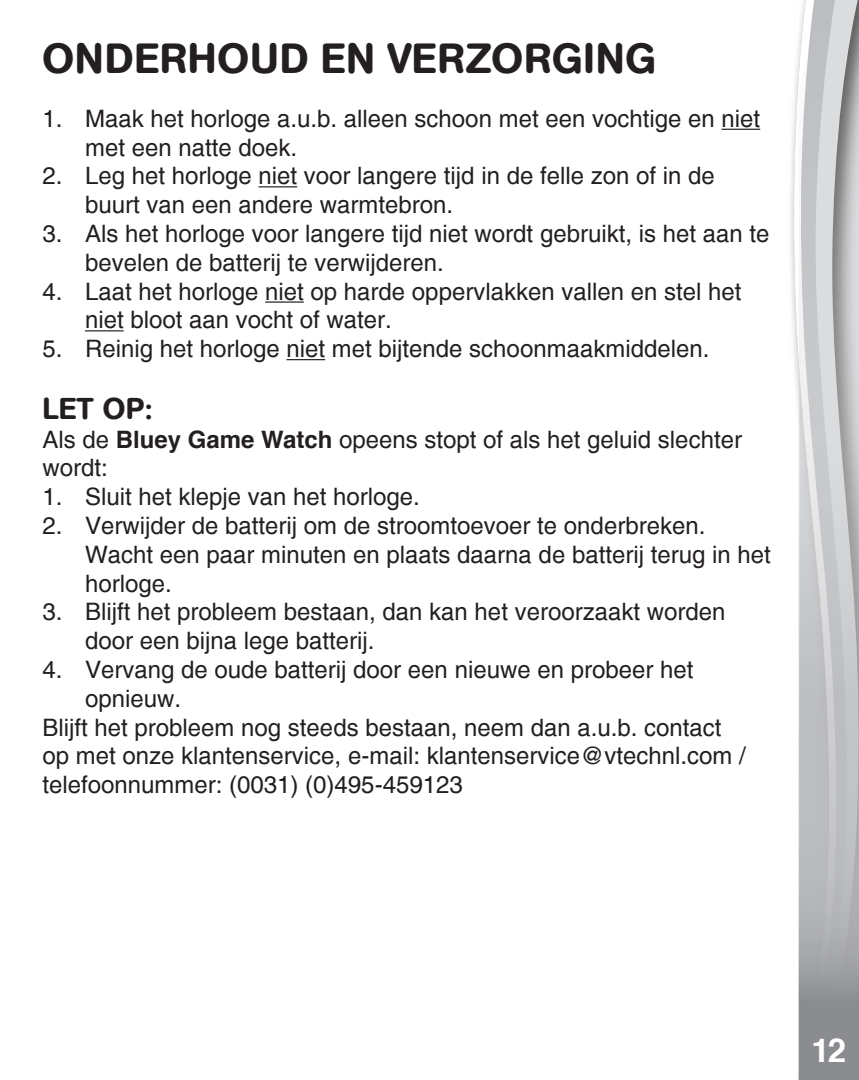
<style>
.page{position:relative;width:859px;height:1080px;background:#fff}
.page>*{position:absolute;margin:0;border:0;box-sizing:border-box;transform-origin:0 0}
.point{font:500 42px "AG Book Rounded";letter-spacing:.02em;color:#231f20}
.t1{font:700 33px "Helvetica";color:#fff}
.headline{font:500 30px "AG Book Rounded";color:#231f20}
.t2{font:27px "Helvetica";color:#fff}
.Body_text_2{font:24px/28.8px "Helvetica";color:#231f20}
.Body_text_1{font:24px "Helvetica";color:#231f20}
.s1{font-weight:700}
</style>
<div class="page">
<svg style="left:793px;top:46px;width:6px;height:1034px"></svg>
<svg style="left:799px;top:0;width:60px;height:1080px;background:#bebfc1"></svg>
<hr style="left:721px;top:129px;width:39px;height:1px;background:#231f20">
<hr style="left:258px;top:186px;width:39px;height:1px;background:#231f20">
<hr style="left:265px;top:301px;width:39px;height:2px;background:#231f20">
<hr style="left:85px;top:330px;width:39px;height:1px;background:#231f20">
<hr style="left:286px;top:359px;width:39px;height:1px;background:#231f20">
<p class="point" style="left:42px;top:33px;width:615px">ONDERHOUD EN VERZORGING</p>
<p class="Body_text_2" style="left:85px;top:104px;width:677px;text-indent:-43px">1. Maak het horloge a.u.b. alleen schoon met een vochtige en niet met een natte doek.</p>
<p class="Body_text_2" style="left:85px;top:162px;width:631px;text-indent:-43px">2. Leg het horloge niet voor langere tijd in de felle zon of in de buurt van een andere warmtebron.</p>
<p class="Body_text_2" style="left:85px;top:219px;width:686px;text-indent:-43px">3. Als het horloge voor langere tijd niet wordt gebruikt, is het aan te bevelen de batterij te verwijderen.</p>
<p class="Body_text_2" style="left:85px;top:277px;width:658px;text-indent:-43px">4. Laat het horloge niet op harde oppervlakken vallen en stel het niet bloot aan vocht of water.</p>
<p class="Body_text_2" style="left:42px;top:335px;width:668px">5. Reinig het horloge niet met bijtende schoonmaakmiddelen.</p>
<p class="headline" style="left:42px;top:391px;width:111px">LET OP:</p>
<p class="Body_text_2" style="left:42px;top:425px;width:701px">Als de <span class="s1">Bluey Game Watch</span> opeens stopt of als het geluid slechter wordt:</p>
<p class="Body_text_2" style="left:42px;top:483px;width:379px">1. Sluit het klepje van het horloge.</p>
<p class="Body_text_2" style="left:85px;top:511px;width:687px;text-indent:-43px">2. Verwijder de batterij om de stroomtoevoer te onderbreken.<br>Wacht een paar minuten en plaats daarna de batterij terug in het horloge.</p>
<p class="Body_text_2" style="left:85px;top:598px;width:642px;text-indent:-43px">3. Blijft het probleem bestaan, dan kan het veroorzaakt worden door een bijna lege batterij.</p>
<p class="Body_text_2" style="left:85px;top:655px;width:610px;text-indent:-43px">4. Vervang de oude batterij door een nieuwe en probeer het opnieuw.</p>
<p class="Body_text_1" style="left:42px;top:713px;width:681px">Blijft het probleem nog steeds bestaan, neem dan a.u.b. contact</p>
<p class="Body_text_1" style="left:42px;top:742px;width:705px">op met onze klantenservice, e-mail: klantenservice@vtechnl.com /</p>
<p class="Body_text_1" style="left:42px;top:771px;width:422px">telefoonnummer: (0031) (0)495-459123</p>
<p class="t2" style="left:821px;top:1022px;width:32px">12</p>
<h2 class="t1" style="left:811px;top:1028px;width:36px">12</h2>
</div>
